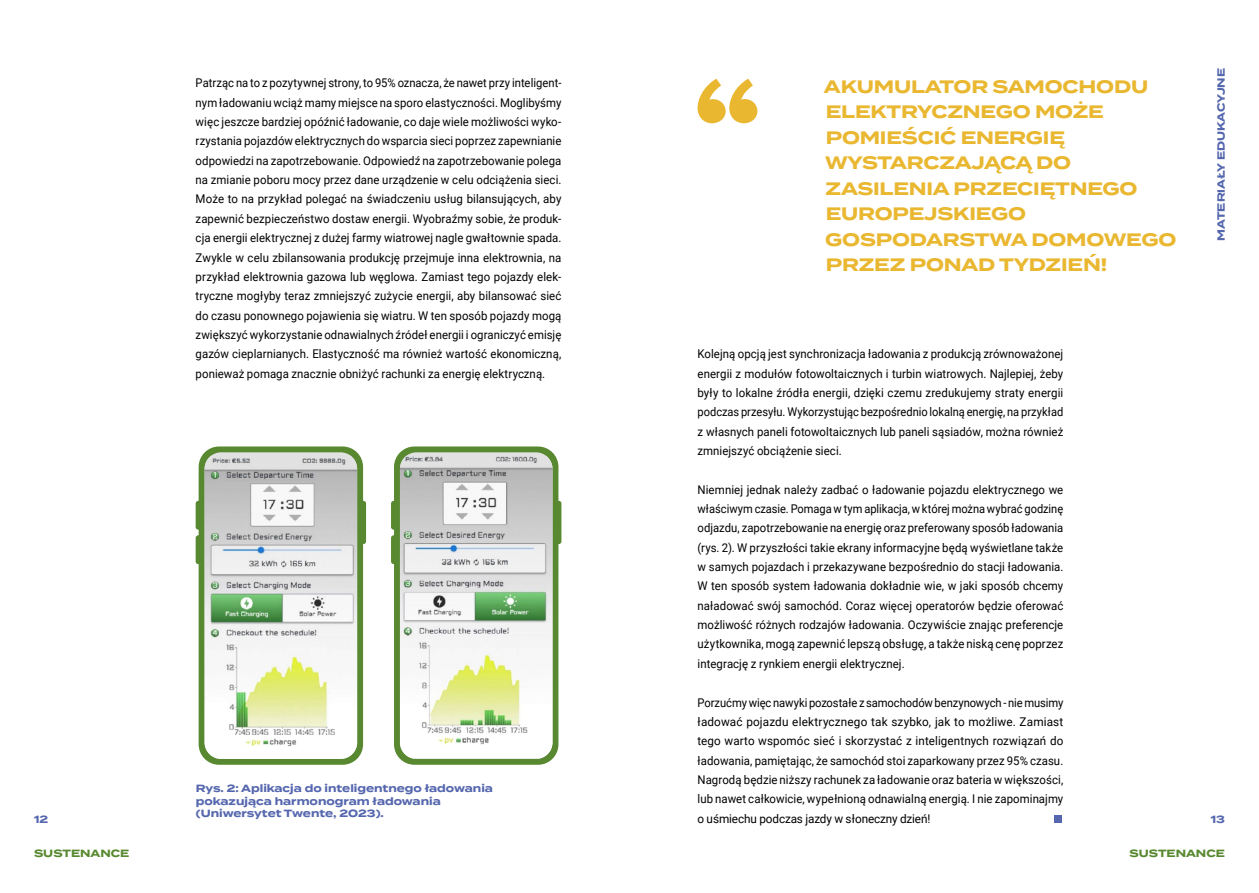
<style>
.page{position:relative;width:1259px;height:893px;background:#fff}
.page>*{position:absolute;margin:0;border:0;box-sizing:border-box;transform-origin:0 0}
.t1{font:700 18px/25.5px "Termina";letter-spacing:-.01em;color:#e9b730}
.t2{font:12px/19.4px "Roboto";letter-spacing:.005em;color:#000;text-align:justify;scale:.93 1}
.t3{font:12px/19.4px "Roboto";letter-spacing:.005em;color:#000;text-align:justify;scale:.95 1}
.t4{font:700 10.5px/12.6px "Termina";color:#5567ae}
.t5{font:700 10.5px "Termina";color:#588930}
</style>
<div class="page">
<div style="left:1054px;top:815px;width:7px;height:8px;background:#5567ae"></div>
<svg style="left:697px;top:79px;width:60px;height:44px"></svg>
<svg style="left:196px;top:446px;width:170px;height:319px;fill:#588930"></svg>
<img style="left:205px;top:456px;width:152px;height:303px">
<svg style="left:391px;top:446px;width:170px;height:319px;fill:#588930"></svg>
<img style="left:400px;top:456px;width:152px;height:302px">
<p class="t4" style="left:1215px;top:241px;width:174px;rotate:-90deg">MATERIAŁY EDUKACYJNE</p>
<p class="t2" style="left:196px;top:73px;width:395px">Patrząc na to z pozytywnej strony, to 95% oznacza, że nawet przy inteligent&shy;nym ładowaniu wciąż mamy miejsce na sporo elastyczności. Moglibyśmy więc jeszcze bardziej opóźnić ładowanie, co daje wiele możliwości wyko&shy;rzystania pojazdów elektrycznych do wsparcia sieci poprzez zapewnianie odpowiedzi na zapotrzebowanie. Odpowiedź na zapotrzebowanie polega na zmianie poboru mocy przez dane urządzenie w celu odciążenia sieci.<br>Może to na przykład polegać na świadczeniu usług bilansujących, aby zapewnić bezpieczeństwo dostaw energii. Wyobraźmy sobie, że produk&shy;cja energii elektrycznej z dużej farmy wiatrowej nagle gwałtownie spada.<br>Zwykle w celu zbilansowania produkcję przejmuje inna elektrownia, na przykład elektrownia gazowa lub węglowa. Zamiast tego pojazdy elek&shy;tryczne mogłyby teraz zmniejszyć zużycie energii, aby bilansować sieć do czasu ponownego pojawienia się wiatru. W ten sposób pojazdy mogą zwiększyć wykorzystanie odnawialnych źródeł energii i ograniczyć emisję gazów cieplarnianych. Elastyczność ma również wartość ekonomiczną, ponieważ pomaga znacznie obniżyć rachunki za energię elektryczną.</p>
<h1 class="t1" style="left:824px;top:74px;width:354px">AKUMULATOR SAMOCHODU<br>ELEKTRYCZNEGO MOŻE<br>POMIEŚCIĆ ENERGIĘ<br>WYSTARCZAJĄCĄ DO<br>ZASILENIA PRZECIĘTNEGO<br>EUROPEJSKIEGO<br>GOSPODARSTWA DOMOWEGO<br>PRZEZ PONAD TYDZIEŃ!</h1>
<p class="t3" style="left:697px;top:344px;width:386px">Kolejną opcją jest synchronizacja ładowania z produkcją zrównoważonej energii z modułów fotowoltaicznych i turbin wiatrowych. Najlepiej, żeby były to lokalne źródła energii, dzięki czemu zredukujemy straty energii podczas przesyłu. Wykorzystując bezpośrednio lokalną energię, na przykład z własnych paneli fotowoltaicznych lub paneli sąsiadów, można również zmniejszyć obciążenie sieci.</p>
<p class="t3" style="left:697px;top:479px;width:386px">Niemniej jednak należy zadbać o ładowanie pojazdu elektrycznego we właściwym czasie. Pomaga w tym aplikacja, w której można wybrać godzinę odjazdu, zapotrzebowanie na energię oraz preferowany sposób ładowania (rys. 2). W przyszłości takie ekrany informacyjne będą wyświetlane także w samych pojazdach i przekazywane bezpośrednio do stacji ładowania.<br>W ten sposób system ładowania dokładnie wie, w jaki sposób chcemy naładować swój samochód. Coraz więcej operatorów będzie oferować możliwość różnych rodzajów ładowania. Oczywiście znając preferencje użytkownika, mogą zapewnić lepszą obsługę, a także niską cenę poprzez integrację z rynkiem energii elektrycznej.</p>
<p class="t2" style="left:697px;top:692px;width:395px">Porzućmy więc nawyki pozostałe z samochodów benzynowych - nie musimy ładować pojazdu elektrycznego tak szybko, jak to możliwe. Zamiast tego warto wspomóc sieć i skorzystać z inteligentnych rozwiązań do ładowania, pamiętając, że samochód stoi zaparkowany przez 95% czasu.<br>Nagrodą będzie niższy rachunek za ładowanie oraz bateria w większości, lub nawet całkowicie, wypełnioną odnawialną energią. I nie zapominajmy o uśmiechu podczas jazdy w słoneczny dzień!</p>
<p class="t4" style="left:196px;top:782px;width:299px">Rys. 2: Aplikacja do inteligentnego ładowania pokazująca harmonogram ładowania (Uniwersytet Twente, 2023).</p>
<p class="t4" style="left:34px;top:813px;width:16px">12</p>
<p class="t5" style="left:34px;top:845px;width:97px">SUSTENANCE</p>
<p class="t5" style="left:1129px;top:845px;width:97px">SUSTENANCE</p>
<p class="t4" style="left:1210px;top:813px;width:16px">13</p>
</div>
